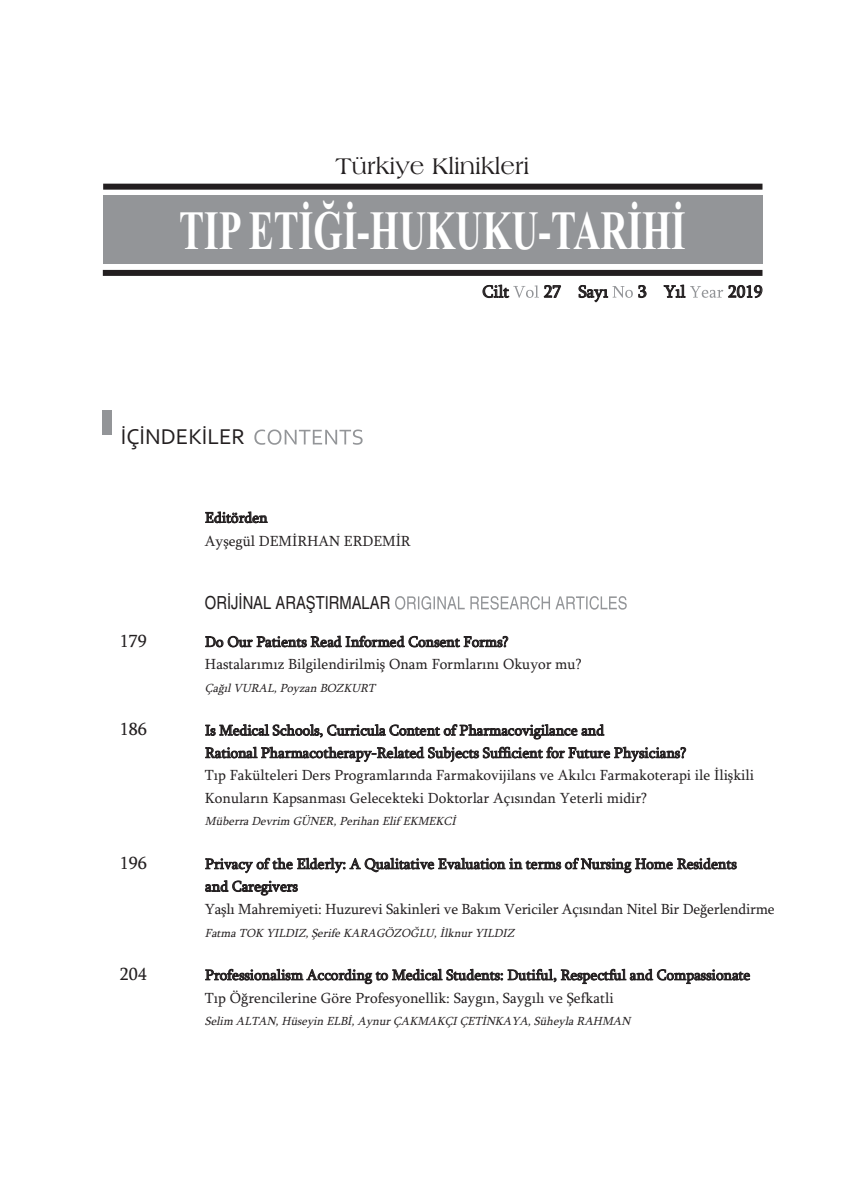
<style>
.page{position:relative;width:865px;height:1197px;background:#fff}
.page>*{position:absolute;margin:0;border:0;box-sizing:border-box;transform-origin:0 0}
.t1{font:700 55.35px "Times New Roman";color:#fff;scale:.68 1}
.t2{font:24px "Americana BT Roman";color:#231f20}
.t3{font:22.5px "Corbel";color:#231f20}
.t4{font:condensed 18px "Helvetica";color:#231f20}
.t5{font:18px "Sylfaen";color:#231f20}
.t6{font:17.25px "Sylfaen";color:#231f20}
.t7{font:15px/22.6px "Sylfaen";color:#231f20}
.t8{font:italic 12px "Sylfaen";color:#231f20}
</style>
<div class="page">
<svg style="left:395px;top:596px;width:170px;height:13px"></svg>
<svg style="left:254px;top:429px;width:108px;height:16px"></svg>
<svg style="left:513px;top:285px;width:26px;height:13px"></svg>
<svg style="left:612px;top:286px;width:21px;height:12px"></svg>
<svg style="left:690px;top:286px;width:33px;height:12px"></svg>
<div style="left:103px;top:409px;width:9px;height:25px;background:#939598"></div>
<div style="left:103px;top:195px;width:659px;height:68px;background:#939598"></div>
<div style="left:103px;top:184px;width:659px;height:6px;background:#231f20"></div>
<div style="left:103px;top:270px;width:659px;height:6px;background:#231f20"></div>
<h2 class="t2" style="left:335px;top:152px;width:195px">Türkiye Klinikleri</h2>
<h1 class="t1" style="left:179px;top:198px;width:747px">TIP ETİĞİ-HUKUKU-TARİHİ</h1>
<h3 class="t3" style="left:121px;top:423px;width:126px">İÇİNDEKİLER</h3>
<p class="t7" style="left:205px;top:505px;width:207px;line-height:23.2px">Editörden<br>Ayşegül DEMİRHAN ERDEMİR</p>
<p class="t4" style="left:205px;top:592px;width:187px">ORİJİNAL ARAŞTIRMALAR</p>
<p class="t6" style="left:482px;top:281px;width:28px">Cilt</p>
<p class="t6" style="left:544px;top:281px;width:66px">27 Sayı</p>
<p class="t6" style="left:638px;top:281px;width:49px">3 Yıl</p>
<p class="t6" style="left:728px;top:281px;width:36px">2019</p>
<p class="t5" style="left:120px;top:630px;width:28px">179</p>
<p class="t7" style="left:205px;top:630px;width:378px">Do Our Patients Read Informed Consent Forms?<br>Hastalarımız Bilgilendirilmiş Onam Formlarını Okuyor mu?</p>
<p class="t8" style="left:205px;top:680px;width:175px">Çağıl VURAL, Poyzan BOZKURT</p>
<p class="t5" style="left:120px;top:718px;width:28px">186</p>
<p class="t7" style="left:205px;top:718px;width:550px">Is Medical Schools, Curricula Content of Pharmacovigilance and<br>Rational Pharmacotherapy-Related Subjects Sufficient for Future Physicians?<br>Tıp Fakülteleri Ders Programlarında Farmakovĳilans ve Akılcı Farmakoterapi ile İlişkili Konuların Kapsanması Gelecekteki Doktorlar Açısından Yeterli midir?</p>
<p class="t8" style="left:205px;top:814px;width:255px">Müberra Devrim GÜNER, Perihan Elif EKMEKCİ</p>
<p class="t5" style="left:120px;top:852px;width:28px">196</p>
<p class="t7" style="left:205px;top:852px;width:571px">Privacy of the Elderly: A Qualitative Evaluation in terms of Nursing Home Residents<br>and Caregivers<br>Yaşlı Mahremiyeti: Huzurevi Sakinleri ve Bakım Vericiler Açısından Nitel Bir Değerlendirme</p>
<p class="t8" style="left:205px;top:925px;width:314px">Fatma TOK YILDIZ, Şerife KARAGÖZOĞLU, İlknur YILDIZ</p>
<p class="t5" style="left:120px;top:963px;width:28px">204</p>
<p class="t7" style="left:205px;top:963px;width:547px">Professionalism According to Medical Students: Dutiful, Respectful and Compassionate<br>Tıp Öğrencilerine Göre Profesyonellik: Saygın, Saygılı ve Şefkatli</p>
<p class="t8" style="left:205px;top:1013px;width:430px">Selim ALTAN, Hüseyin ELBİ, Aynur ÇAKMAKÇI ÇETİNKAYA, Süheyla RAHMAN</p>
</div>
